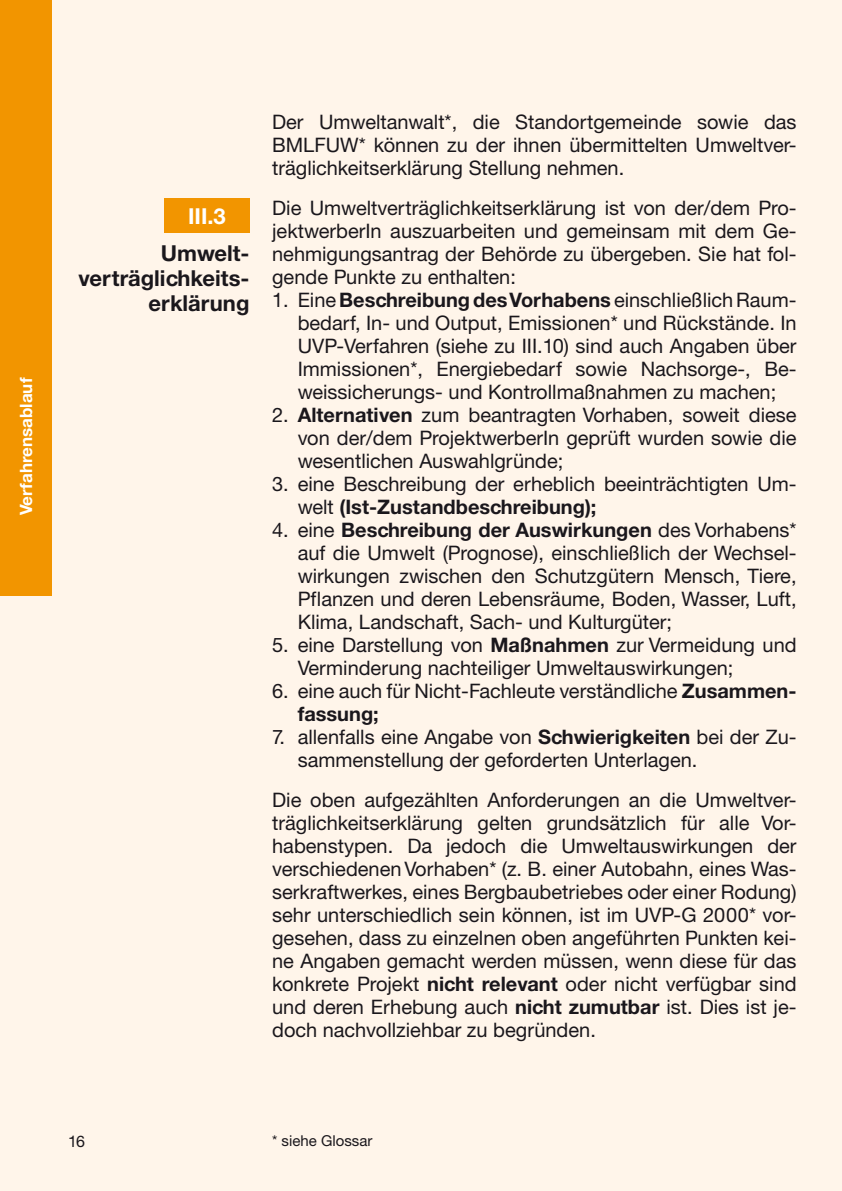
<style>
.page{position:relative;width:842px;height:1191px;background:#fff5ea}
.page>*{position:absolute;margin:0;border:0;box-sizing:border-box;transform-origin:0 0}
.t1{font:700 22px/25px "Helvetica Neue CE";color:#1a171c;text-align:right}
.t2{font:700 22px "Helvetica Neue CE";color:#fff}
.t3{font:20px/23px "Helvetica Neue CE";color:#1a171c;text-align:justify}
.t4{font:700 17px "Helvetica Neue CE";color:#fff}
.t5{font:16px "Helvetica Neue CE";color:#1a171c}
.t6{font:15px "Helvetica Neue CE";color:#1a171c}
.s1{font-weight:700}
</style>
<div class="page">
<div style="left:164px;top:198px;width:85px;height:34px;background:#f29500"></div>
<div style="left:0;top:0;width:51px;height:595px;background:#f29500"></div>
<p class="t4" style="left:15px;top:515px;width:139px;rotate:-90deg">Verfahrensablauf</p>
<p class="t2" style="left:188px;top:202px;width:39px">III.3</p>
<p class="t1" style="left:79px;top:240px;width:172px">Umwelt&shy;verträglichkeits&shy;erklärung</p>
<p class="t3" style="left:272px;top:111px;width:526px">Der Umweltanwalt*, die Standortgemeinde sowie das BMLFUW* können zu der ihnen übermittelten Umweltver&shy;träglichkeitserklärung Stellung nehmen.</p>
<p class="t3" style="left:272px;top:197px;width:526px">Die Umweltverträglichkeitserklärung ist von der/dem Pro&shy;jektwerberIn auszuarbeiten und gemeinsam mit dem Ge&shy;nehmigungsantrag der Behörde zu übergeben. Sie hat fol&shy;gende Punkte zu enthalten:</p>
<p class="t3" style="left:298px;top:289px;width:500px;text-indent:-26px">1. Eine <span class="s1">Beschreibung des Vorhabens</span> einschließlich Raum&shy;bedarf, In‑ und Output, Emissionen* und Rückstände. In UVP-Verfahren (siehe zu III.10) sind auch Angaben über Immissionen*, Energiebedarf sowie Nachsorge-, Be&shy;weissicherungs- und Kontrollmaßnahmen zu machen;</p>
<p class="t3" style="left:298px;top:404px;width:500px;text-indent:-26px">2. <span class="s1">Alternativen</span> zum beantragten Vorhaben, soweit diese von der/dem ProjektwerberIn geprüft wurden sowie die wesentlichen Auswahlgründe;</p>
<p class="t3" style="left:298px;top:473px;width:500px;text-indent:-26px">3. eine Beschreibung der erheblich beeinträchtigten Um&shy;welt <span class="s1">(Ist-Zustandbeschreibung);</span></p>
<p class="t3" style="left:298px;top:519px;width:500px;text-indent:-26px">4. eine <span class="s1">Beschreibung der Auswirkungen</span> des Vorhabens* auf die Umwelt (Prognose), einschließlich der Wechsel&shy;wirkungen zwischen den Schutzgütern Mensch, Tiere, Pflanzen und deren Lebensräume, Boden, Wasser, Luft, Klima, Landschaft, Sach- und Kulturgüter;</p>
<p class="t3" style="left:298px;top:634px;width:500px;text-indent:-26px">5. eine Darstellung von <span class="s1">Maßnahmen</span> zur Vermeidung und<br>Verminderung nachteiliger Umweltauswirkungen;</p>
<p class="t3" style="left:298px;top:680px;width:500px;text-indent:-26px">6. eine auch für Nicht-Fachleute verständliche <span class="s1">Zusammen&shy;fassung;</span></p>
<p class="t3" style="left:298px;top:726px;width:500px;text-indent:-26px">7. allenfalls eine Angabe von <span class="s1">Schwierigkeiten</span> bei der Zu&shy;sammenstellung der geforderten Unterlagen.</p>
<p class="t3" style="left:272px;top:789px;width:526px">Die oben aufgezählten Anforderungen an die Umweltver&shy;träglichkeitserklärung gelten grundsätzlich für alle Vor&shy;habenstypen. Da jedoch die Umweltauswirkungen der verschiedenen Vorhaben* (z. B. einer Autobahn, eines Was&shy;serkraftwerkes, eines Bergbaubetriebes oder einer Rodung) sehr unterschiedlich sein können, ist im UVP-G 2000* vor&shy;gesehen, dass zu einzelnen oben angeführten Punkten kei&shy;ne Angaben gemacht werden müssen, wenn diese für das konkrete Projekt <span class="s1">nicht relevant</span> oder nicht verfügbar sind und deren Erhebung auch <span class="s1">nicht zumutbar</span> ist. Dies ist je&shy;doch nachvollziehbar zu begründen.</p>
<p class="t5" style="left:68px;top:1131px;width:18px">16</p>
<p class="t6" style="left:272px;top:1131px;width:102px">* siehe Glossar</p>
</div>
